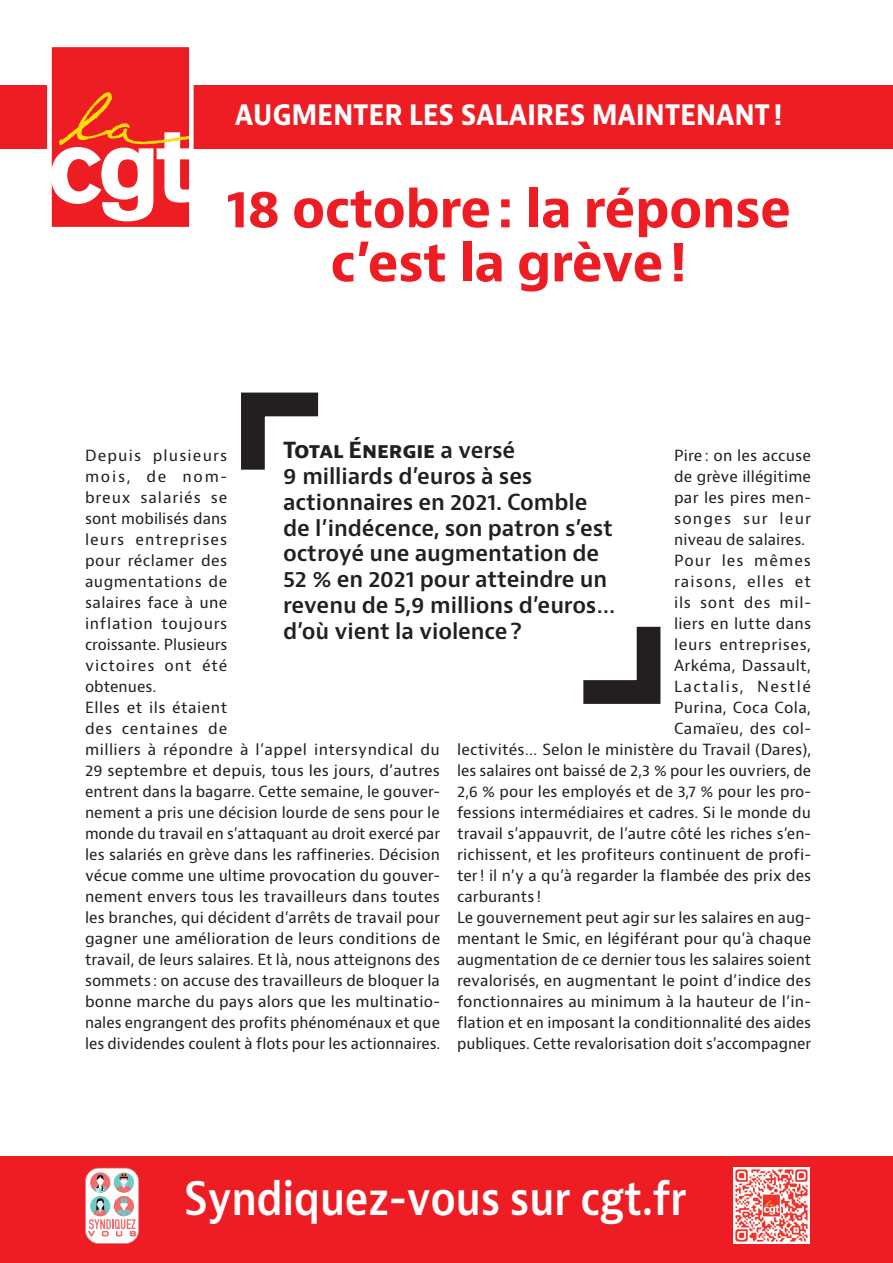
<style>
.page{position:relative;width:893px;height:1263px;background:#fff}
.page>*{position:absolute;margin:0;border:0;box-sizing:border-box;transform-origin:0 0}
.t1{font:700 51px/54px "Bernino Sans";letter-spacing:-.01em;color:#ee1d23;text-align:center}
.t2{font:600 45px "Bernina Sans";letter-spacing:-.01em;color:#fff;scale:.89 1}
.t3{font:700 30px "Bernino Sans";letter-spacing:-.01em;color:#fff;scale:.89 1}
.t4{font:600 21.6px/26px "Bernino Sans";letter-spacing:-.005em;color:#231f20}
.t5{font:15px/21px "Bernino Sans";letter-spacing:.005em;color:#231f20}
.t6{font:15px "Bernino Sans";letter-spacing:.025em;color:#231f20}
.t7{font:15px "Bernino Sans";letter-spacing:.04em;color:#231f20}
.t8{font:15px "Bernino Sans";letter-spacing:.07em;color:#231f20}
.t9{font:15px "Bernino Sans";letter-spacing:.09em;color:#231f20}
.t10{font:15px "Bernino Sans";letter-spacing:.05em;color:#231f20}
.t11{font:15px "Bernino Sans";letter-spacing:.075em;color:#231f20}
.t12{font:15px "Bernino Sans";letter-spacing:.065em;color:#231f20}
.s1{font-weight:700}
</style>
<div class="page">
<div style="left:0;top:85px;width:893px;height:64px;background:#ee1d23"></div>
<div style="left:47px;top:40px;width:147px;height:193px;background:#fff"></div>
<div style="left:0;top:1157px;width:893px;height:106px;background:#ee1d23"></div>
<img style="left:733px;top:1167px;width:77px;height:77px">
<div style="left:52px;top:46px;width:137px;height:182px;background:#ee1d23"></div>
<svg style="left:53px;top:92px;width:135px;height:129px"></svg>
<div style="left:50px;top:46px;width:141px;height:182px;border:2px solid #fff"></div>
<svg style="left:85px;top:1168px;width:54px;height:76px;background:#e3c4c4"></svg>
<svg style="left:241px;top:392px;width:78px;height:78px"></svg>
<svg style="left:583px;top:626px;width:78px;height:78px"></svg>
<h3 class="t3" style="left:235px;top:95px;width:617px">AUGMENTER LES SALAIRES MAINTENANT!</h3>
<h1 class="t1" style="left:226px;top:183px;width:566px">18 octobre: la réponse c’est la grève!</h1>
<h3 class="t4" style="left:283px;top:437px;width:334px"><span class="s1">Total Énergie</span> a versé<br>9 milliards d’euros à ses actionnaires en 2021. Comble de l’indécence, son patron s’est octroyé une augmentation de<br>52 % en 2021 pour atteindre un revenu de 5,9 millions d’euros… d’où vient la violence?</h3>
<p class="t5" style="left:85px;top:445px;width:357px">Depuis plusieurs<br>mois, de nom-<br>breux salariés se<br>sont mobilisés dans<br>leurs entreprises<br>pour réclamer des<br>augmentations de<br>salaires face à une<br>inflation toujours<br>croissante. Plusieurs<br>victoires ont été<br>obtenues.<br>Elles et ils étaient<br>des centaines de<br>milliers à répondre à l’appel intersyndical du 29 septembre et depuis, tous les jours, d’autres entrent dans la bagarre. Cette semaine, le gouver&shy;nement a pris une décision lourde de sens pour le monde du travail en s’attaquant au droit exercé par les salariés en grève dans les raffineries. Décision vécue comme une ultime provocation du gouver&shy;nement envers tous les travailleurs dans toutes les branches, qui décident d’arrêts de travail pour gagner une amélioration de leurs conditions de travail, de leurs salaires. Et là, nous atteignons des sommets : on accuse des travailleurs de bloquer la bonne marche du pays alors que les multinatio&shy;nales engrangent des profits phénoménaux et que les dividendes coulent à flots pour les actionnaires.</p>
<p class="t5" style="left:674px;top:445px;width:138px">Pire : on les accuse</p>
<p class="t5" style="left:674px;top:466px;width:138px">de grève illégitime</p>
<p class="t5" style="left:674px;top:487px;width:138px">par les pires men-</p>
<p class="t11" style="left:674px;top:509px;width:139px">songes sur leur</p>
<p class="t5" style="left:674px;top:529px;width:132px">niveau de salaires.</p>
<p class="t12" style="left:674px;top:551px;width:138px">Pour les mêmes</p>
<p class="t8" style="left:674px;top:572px;width:139px">raisons, elles et</p>
<p class="t10" style="left:674px;top:593px;width:138px">ils sont des mil-</p>
<p class="t5" style="left:674px;top:613px;width:139px">liers en lutte dans</p>
<p class="t7" style="left:674px;top:635px;width:138px">leurs entreprises,</p>
<p class="t6" style="left:674px;top:656px;width:139px">Arkéma, Dassault,</p>
<p class="t9" style="left:674px;top:677px;width:139px">Lactalis, Nestlé</p>
<p class="t6" style="left:674px;top:698px;width:138px">Purina, Coca Cola,</p>
<p class="t6" style="left:674px;top:719px;width:138px">Camaïeu, des col-</p>
<p class="t5" style="left:457px;top:739px;width:356px">lectivités… Selon le ministère du Travail (Dares),</p>
<p class="t5" style="left:457px;top:760px;width:356px">les salaires ont baissé de 2,3 % pour les ouvriers, de</p>
<p class="t5" style="left:457px;top:781px;width:355px">2,6 % pour les employés et de 3,7 % pour les pro-</p>
<p class="t5" style="left:457px;top:802px;width:355px">fessions intermédiaires et cadres. Si le monde du</p>
<p class="t5" style="left:457px;top:823px;width:355px">travail s’appauvrit, de l’autre côté les riches s’en-</p>
<p class="t5" style="left:457px;top:844px;width:355px">richissent, et les profiteurs continuent de profi-</p>
<p class="t5" style="left:457px;top:865px;width:356px">ter! il n’y a qu’à regarder la flambée des prix des</p>
<p class="t5" style="left:457px;top:886px;width:86px">carburants !</p>
<p class="t5" style="left:457px;top:907px;width:355px">Le gouvernement peut agir sur les salaires en aug-</p>
<p class="t5" style="left:457px;top:928px;width:356px">mentant le Smic, en légiférant pour qu’à chaque</p>
<p class="t5" style="left:457px;top:949px;width:356px">augmentation de ce dernier tous les salaires soient</p>
<p class="t5" style="left:457px;top:970px;width:356px">revalorisés, en augmentant le point d’indice des</p>
<p class="t5" style="left:457px;top:991px;width:355px">fonctionnaires au minimum à la hauteur de l’in-</p>
<p class="t5" style="left:457px;top:1012px;width:356px">flation et en imposant la conditionnalité des aides</p>
<p class="t5" style="left:457px;top:1033px;width:355px">publiques. Cette revalorisation doit s’accompagner</p>
<h2 class="t2" style="left:184px;top:1169px;width:566px">Syndiquez-vous sur cgt.fr</h2>
</div>
